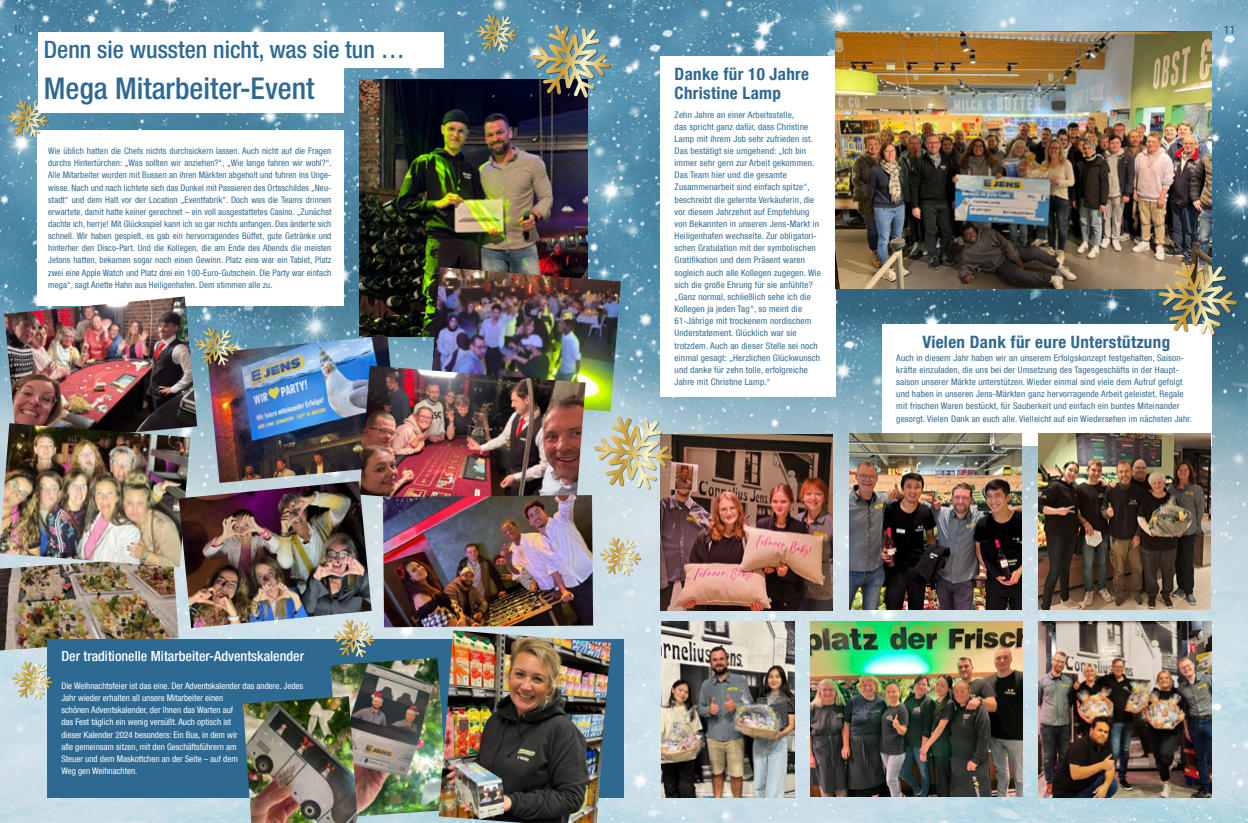
<style>
.page{position:relative;width:1248px;height:823px;background:#fff}
.page>*{position:absolute;margin:0;border:0;box-sizing:border-box;transform-origin:0 0}
.t1{font:500 condensed 30px "Helvetica Neue LT Com";color:#2e6992}
.t2{font:500 condensed 24px "Helvetica Neue LT Com";color:#2e6992}
.t3{font:700 condensed 17px/19px "Helvetica Neue LT Com";letter-spacing:.02em;color:#2e6992}
.t4{font:500 condensed 14px "Helvetica Neue LT Com";color:#fff}
.t5{font:500 condensed 12px "Helvetica Neue LT Com";color:#2e6992}
.t6{font:condensed 9px/12.1px "Helvetica Neue LT Com";letter-spacing:.02em;color:#2e6992}
.t7{font:condensed 9px/12.1px "Helvetica Neue LT Com";color:#fff}
</style>
<div class="page">
<img style="left:0;top:0;width:1247px;height:822px">
<img style="left:0;top:567px;width:179px;height:83px">
<div style="left:47px;top:639px;width:577px;height:158px;background:#2e6992"></div>
<div style="left:37px;top:130px;width:306px;height:175px;background:#fff"></div>
<img style="left:359px;top:80px;width:228px;height:256px">
<img style="left:330px;top:657px;width:108px;height:160px">
<img style="left:4px;top:296px;width:193px;height:147px">
<img style="left:0;top:423px;width:190px;height:144px">
<img style="left:430px;top:267px;width:190px;height:144px">
<img style="left:207px;top:335px;width:193px;height:145px">
<img style="left:359px;top:365px;width:226px;height:146px">
<img style="left:179px;top:480px;width:192px;height:148px">
<img style="left:383px;top:495px;width:210px;height:132px">
<img style="left:438px;top:630px;width:172px;height:192px">
<img style="left:243px;top:696px;width:115px;height:126px">
<img style="left:532px;top:25px;width:79px;height:74px">
<svg style="left:476px;top:14px;width:41px;height:39px;background:#819c94"></svg>
<svg style="left:196px;top:328px;width:41px;height:38px;background:#889383"></svg>
<svg style="left:8px;top:100px;width:41px;height:38px"></svg>
<svg style="left:12px;top:661px;width:41px;height:38px;background:#b7beac"></svg>
<svg style="left:334px;top:619px;width:41px;height:38px"></svg>
<div style="left:660px;top:56px;width:175px;height:341px;background:#fff"></div>
<div style="left:882px;top:324px;width:328px;height:121px;background:#fff"></div>
<img style="left:835px;top:32px;width:375px;height:256px">
<img style="left:660px;top:434px;width:172px;height:175px">
<img style="left:810px;top:620px;width:212px;height:176px">
<img style="left:661px;top:621px;width:133px;height:176px">
<img style="left:1038px;top:433px;width:172px;height:176px">
<img style="left:1038px;top:621px;width:172px;height:175px">
<img style="left:849px;top:433px;width:172px;height:176px">
<img style="left:594px;top:416px;width:79px;height:74px">
<svg style="left:600px;top:537px;width:41px;height:38px;background:#cfcdb6"></svg>
<img style="left:1158px;top:262px;width:79px;height:73px">
<div style="left:38px;top:32px;width:406px;height:35px;background:#fff"></div>
<div style="left:38px;top:64px;width:305px;height:49px;background:#fff"></div>
<h3 class="t5" style="left:13px;top:23px;width:13px">10</h3>
<h3 class="t5" style="left:1223px;top:23px;width:13px">11</h3>
<h2 class="t2" style="left:44px;top:35px;width:362px">Denn sie wussten nicht, was sie tun …</h2>
<h1 class="t1" style="left:44px;top:71px;width:272px">Mega Mitarbeiter-Event</h1>
<h3 class="t3" style="left:674px;top:64px;width:136px">Danke für 10 Jahre<br>Christine Lamp</h3>
<p class="t6" style="left:674px;top:108px;width:148px">Zehn Jahre an einer Arbeitsstelle,<br>das spricht ganz dafür, dass Christine Lamp mit ihrem Job sehr zufrieden ist.<br>Das bestätigt sie umgehend: „Ich bin immer sehr gern zur Arbeit gekommen.<br>Das Team hier und die gesamte Zusammenarbeit sind einfach spitze“, beschreibt die gelernte Verkäuferin, die vor diesem Jahrzehnt auf Empfehlung von Bekannten in unseren Jens-Markt in Heiligenhafen wechselte. Zur obligatori&shy;schen Gratulation mit der symbolischen Gratifikation und dem Präsent waren sogleich auch alle Kollegen zugegen. Wie sich die große Ehrung für sie anfühlte? „Ganz normal, schließlich sehe ich die Kollegen ja jeden Tag“, so meint die 61-Jährige mit trockenem nordischem Understatement. Glücklich war sie trotzdem. Auch an dieser Stelle sei noch einmal gesagt: „Herzlichen Glückwunsch und danke für zehn tolle, erfolgreiche Jahre mit Christine Lamp.“</p>
<p class="t6" style="left:48px;top:145px;width:285px;text-align:justify">Wie üblich hatten die Chefs nichts durchsickern lassen. Auch nicht auf die Fragen durchs Hintertürchen: „Was sollten wir anziehen?“, „Wie lange fahren wir wohl?“.<br>Alle Mitarbeiter wurden mit Bussen an ihren Märkten abgeholt und fuhren ins Unge&shy;wisse. Nach und nach lichtete sich das Dunkel mit Passieren des Ortsschildes „Neu&shy;stadt“ und dem Halt vor der Location „Eventfabrik“. Doch was die Teams drinnen erwartete, damit hatte keiner gerechnet – ein voll ausgestattetes Casino. „Zunächst dachte ich, herrje! Mit Glücksspiel kann ich so gar nichts anfangen. Das änderte sich schnell. Wir haben gespielt, es gab ein hervorragendes Büffet, gute Getränke und hinterher den Disco-Part. Und die Kollegen, die am Ende des Abends die meisten Jetons hatten, bekamen sogar noch einen Gewinn. Platz eins war ein Tablet, Platz zwei eine Apple Watch und Platz drei ein 100-Euro-Gutschein. Die Party war einfach mega“, sagt Anette Hahn aus Heiligenhafen. Dem stimmen alle zu.</p>
<h3 class="t3" style="left:922px;top:332px;width:249px">Vielen Dank für eure Unterstützung</h3>
<p class="t6" style="left:896px;top:351px;width:297px">Auch in diesem Jahr haben wir an unserem Erfolgskonzept festgehalten, Saison&shy;kräfte einzuladen, die uns bei der Umsetzung des Tagesgeschäfts in der Haupt&shy;saison unserer Märkte unterstützen. Wieder einmal sind viele dem Aufruf gefolgt und haben in unseren Jens-Märkten ganz hervorragende Arbeit geleistet, Regale mit frischen Waren bestückt, für Sauberkeit und einfach ein buntes Miteinander gesorgt. Vielen Dank an euch alle. Vielleicht auf ein Wiedersehen im nächsten Jahr.</p>
<h3 class="t4" style="left:61px;top:647px;width:244px">Der traditionelle Mitarbeiter-Adventskalender</h3>
<p class="t7" style="left:61px;top:679px;width:243px">Die Weihnachtsfeier ist das eine. Der Adventskalender das andere. Jedes Jahr wieder erhalten all unsere Mitarbeiter einen<br>schönen Adventskalender, der Ihnen das Warten auf<br>das Fest täglich ein wenig versüßt. Auch optisch ist<br>dieser Kalender 2024 besonders: Ein Bus, in dem wir<br>alle gemeinsam sitzen, mit den Geschäftsführern am<br>Steuer und dem Maskottchen an der Seite – auf dem<br>Weg gen Weihnachten.</p>
</div>
